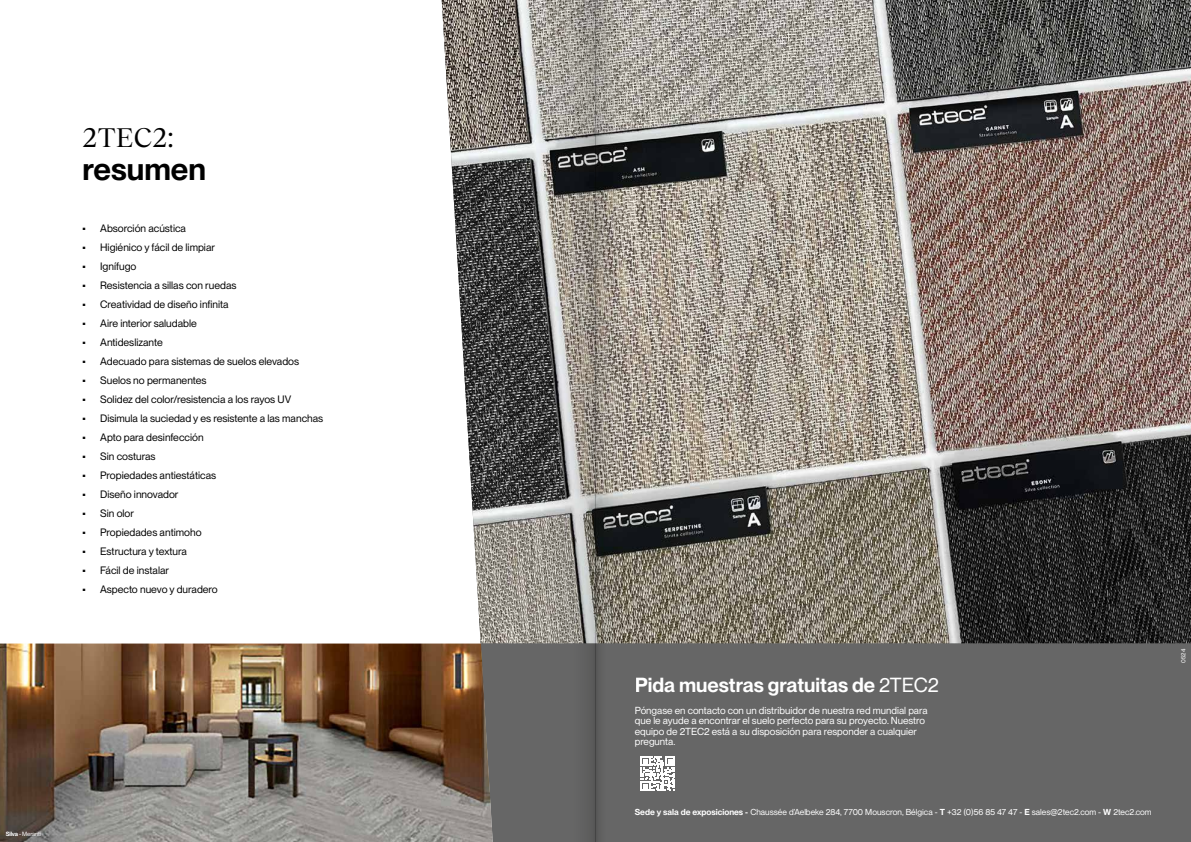
<style>
.page{position:relative;width:1191px;height:842px;background:#fff}
.page>*{position:absolute;margin:0;border:0;box-sizing:border-box;transform-origin:0 0}
.t1{font:600 31px "PP Neue Montreal";color:#000}
.t2{font:28px "Reckless Neue TRIAL";color:#000}
.t3{font:600 20px "PP Neue Montreal";color:#fff}
.t4{font:10.5px "PP Neue Montreal";color:#000}
.t5{font:10px/10.5px "PP Neue Montreal";color:#fff}
.t6{font:8.5px "Neue Montreal";color:#fff}
.t7{font:6px "PP Neue Montreal";letter-spacing:-.025em;color:#fff}
.t8{font:6px "Neue Montreal";color:#fff}
.s1{font-weight:600}
.s2{font-weight:400}
.s3{font-family:"PP Neue Montreal";font-weight:600}
</style>
<div class="page">
<div style="left:493px;top:643px;width:698px;height:199px;background:#666"></div>
<img style="left:442px;top:0;width:749px;height:643px">
<img style="left:0;top:643px;width:493px;height:199px">
<svg style="left:640px;top:756px;width:35px;height:35px"></svg>
<svg style="left:507px;top:0;width:88px;height:842px;background:#7e7c79"></svg>
<svg style="left:595px;top:0;width:40px;height:842px;background:#7c7873"></svg>
<h2 class="t2" style="left:83px;top:117px;width:93px">2TEC2:</h2>
<h1 class="t1" style="left:83px;top:150px;width:125px">resumen</h1>
<p class="t4" style="left:82px;top:222px;width:105px">• Absorción acústica</p>
<p class="t4" style="left:82px;top:241px;width:134px">• Higiénico y fácil de limpiar</p>
<p class="t4" style="left:82px;top:260px;width:56px">• Ignífugo</p>
<p class="t4" style="left:82px;top:279px;width:156px">• Resistencia a sillas con ruedas</p>
<p class="t4" style="left:82px;top:298px;width:148px">• Creatividad de diseño infinita</p>
<p class="t4" style="left:82px;top:317px;width:116px">• Aire interior saludable</p>
<p class="t4" style="left:82px;top:336px;width:82px">• Antideslizante</p>
<p class="t4" style="left:82px;top:355px;width:218px">• Adecuado para sistemas de suelos elevados</p>
<p class="t4" style="left:82px;top:374px;width:126px">• Suelos no permanentes</p>
<p class="t4" style="left:82px;top:393px;width:210px">• Solidez del color/resistencia a los rayos UV</p>
<p class="t4" style="left:82px;top:412px;width:243px">• Disimula la suciedad y es resistente a las manchas</p>
<p class="t4" style="left:82px;top:431px;width:123px">• Apto para desinfección</p>
<p class="t4" style="left:82px;top:450px;width:75px">• Sin costuras</p>
<p class="t4" style="left:82px;top:469px;width:135px">• Propiedades antiestáticas</p>
<p class="t4" style="left:82px;top:488px;width:98px">• Diseño innovador</p>
<p class="t4" style="left:82px;top:507px;width:53px">• Sin olor</p>
<p class="t4" style="left:82px;top:526px;width:121px">• Propiedades antimoho</p>
<p class="t4" style="left:82px;top:545px;width:106px">• Estructura y textura</p>
<p class="t4" style="left:82px;top:564px;width:88px">• Fácil de instalar</p>
<p class="t4" style="left:82px;top:583px;width:137px">• Aspecto nuevo y duradero</p>
<p class="t7" style="left:6px;top:831px;width:37px"><span class="s1">Silva</span> - Meranti</p>
<h3 class="t3" style="left:635px;top:673px;width:306px">Pida muestras gratuitas de <span class="s2">2TEC2</span></h3>
<p class="t5" style="left:635px;top:705px;width:294px">Póngase en contacto con un distribuidor de nuestra red mundial para que le ayude a encontrar el suelo perfecto para su proyecto. Nuestro equipo de 2TEC2 está a su disposición para responder a cualquier pregunta.</p>
<p class="t6" style="left:635px;top:807px;width:518px"><span class="s3">Sede y sala de exposiciones -</span> Chaussée d’Aelbeke 284, 7700 Mouscron, Bélgica - <span class="s3">T</span> +32 (0)56 85 47 47 - <span class="s3">E</span> sales@2tec2.com - <span class="s3">W</span> 2tec2.com</p>
<p class="t8" style="left:1179px;top:662px;width:15px;rotate:-90deg">0524</p>
</div>
